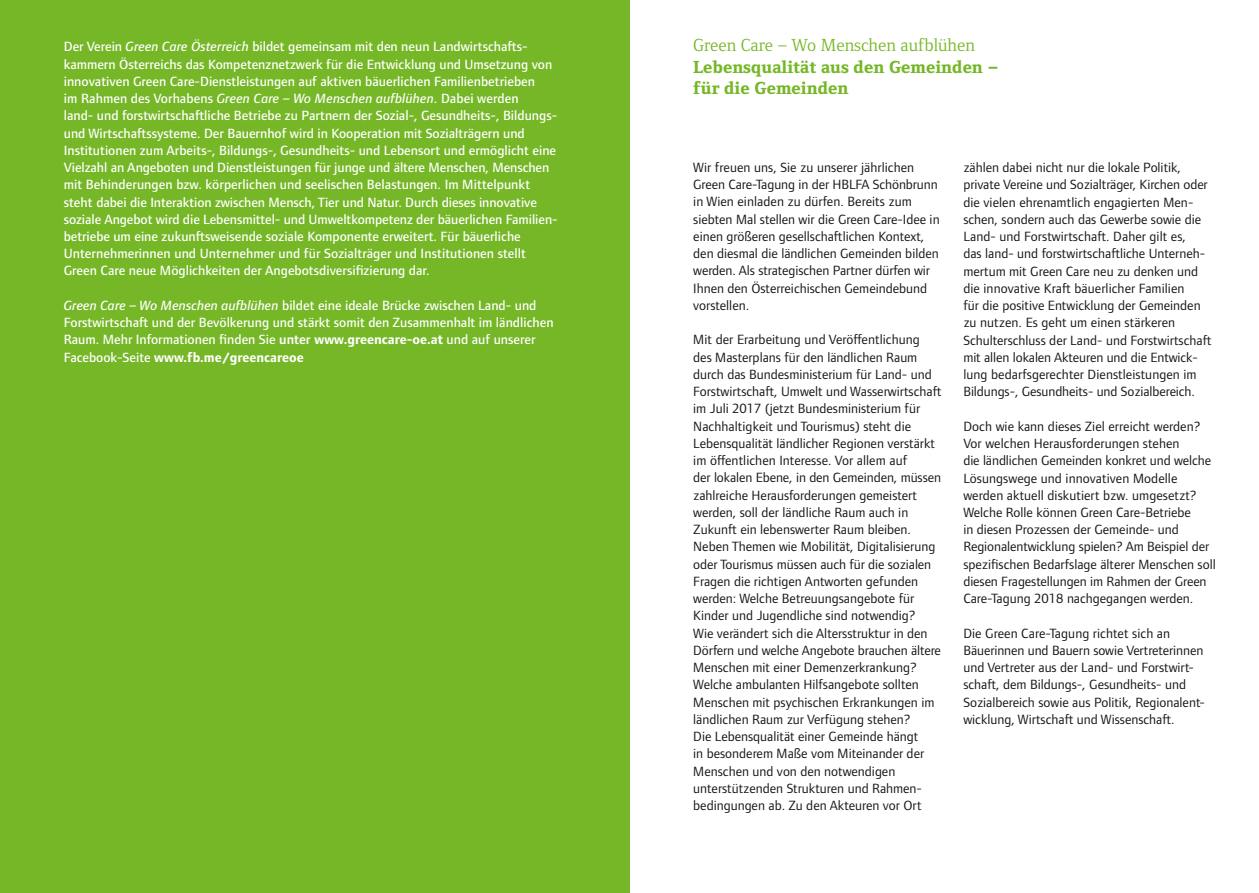
<style>
.page{position:relative;width:1259px;height:893px;background:#fff}
.page>*{position:absolute;margin:0;border:0;box-sizing:border-box;transform-origin:0 0}
.t1{font:800 18px/21.6px "Foundry Form Serif";color:#75b726}
.t2{font:18px "Foundry Form Serif";color:#75b726}
.t3{font:13.8px/17.2px "Foundry Form Sans";color:#181716}
.t4{font:500 13.8px/17.2px "Foundry Form Sans";color:#fff}
.s1{font-family:"Foundry Form Sans Med";font-weight:400;font-style:italic}
.s2{font-weight:600}
.s3{font-weight:700}
</style>
<div class="page">
<div style="left:0;top:0;width:629px;height:893px;background:#75b726"></div>
<p class="t4" style="left:64px;top:38px;width:495px">Der Verein <span class="s1">Green Care Österreich</span> bildet gemeinsam mit den neun Landwirtschafts&shy;kammern Österreichs das Kompetenznetzwerk für die Entwicklung und Umsetzung von innovativen Green Care-Dienstleistungen auf aktiven bäuerlichen Familienbetrieben<br>im Rahmen des Vorhabens <span class="s1">Green Care – Wo Menschen aufblühen</span>. Dabei werden<br>land- und forstwirtschaftliche Betriebe zu Partnern der Sozial-, Gesundheits-, Bildungs&shy;und Wirtschaftssysteme. Der Bauernhof wird in Kooperation mit Sozialträgern und Institutionen zum Arbeits-, Bildungs-, Gesundheits- und Lebensort und ermöglicht eine Vielzahl an Angeboten und Dienstleistungen für junge und ältere Menschen, Menschen mit Behinderungen bzw. körperlichen und seelischen Belastungen. Im Mittelpunkt steht dabei die Interaktion zwischen Mensch, Tier und Natur. Durch dieses innovative soziale Angebot wird die Lebensmittel- und Umweltkompetenz der bäuerlichen Familien&shy;betriebe um eine zukunftsweisende soziale Komponente erweitert. Für bäuerliche Unternehmerinnen und Unternehmer und für Sozialträger und Institutionen stellt Green Care neue Möglichkeiten der Angebotsdiversifizierung dar.</p>
<p class="t4" style="left:64px;top:297px;width:491px"><span class="s1">Green Care – Wo Menschen aufblühen</span> bildet eine ideale Brücke zwischen Land- und Forstwirtschaft und der Bevölkerung und stärkt somit den Zusammenhalt im ländlichen Raum. Mehr Informationen finden Sie <span class="s2">unter</span> <span class="s3">www.greencare-oe.at</span> und auf unserer Facebook-Seite <span class="s3">www.fb.me/greencareoe</span></p>
<h1 class="t2" style="left:693px;top:35px;width:283px">Green Care – Wo Menschen aufblühen</h1>
<h1 class="t1" style="left:693px;top:56px;width:306px">Lebensqualität aus den Gemeinden – für die Gemeinden</h1>
<p class="t3" style="left:693px;top:159px;width:248px">Wir freuen uns, Sie zu unserer jährlichen Green Care-Tagung in der HBLFA Schönbrunn in Wien einladen zu dürfen. Bereits zum siebten Mal stellen wir die Green Care-Idee in einen größeren gesellschaftlichen Kontext, den diesmal die ländlichen Gemeinden bilden werden. Als strategischen Partner dürfen wir Ihnen den Österreichischen Gemeindebund vorstellen.</p>
<p class="t3" style="left:693px;top:331px;width:250px">Mit der Erarbeitung und Veröffentlichung des Masterplans für den ländlichen Raum durch das Bundesministerium für Land- und Forstwirtschaft, Umwelt und Wasserwirtschaft im Juli 2017 (jetzt Bundesministerium für Nachhaltigkeit und Tourismus) steht die Lebensqualität ländlicher Regionen verstärkt im öffentlichen Interesse. Vor allem auf<br>der lokalen Ebene, in den Gemeinden, müssen zahlreiche Herausforderungen gemeistert werden, soll der ländliche Raum auch in Zukunft ein lebenswerter Raum bleiben.<br>Neben Themen wie Mobilität, Digitalisierung oder Tourismus müssen auch für die sozialen Fragen die richtigen Antworten gefunden werden: Welche Betreuungsangebote für Kinder und Jugendliche sind notwendig?<br>Wie verändert sich die Altersstruktur in den Dörfern und welche Angebote brauchen ältere Menschen mit einer Demenzerkrankung?<br>Welche ambulanten Hilfsangebote sollten Menschen mit psychischen Erkrankungen im ländlichen Raum zur Verfügung stehen?<br>Die Lebensqualität einer Gemeinde hängt<br>in besonderem Maße vom Miteinander der Menschen und von den notwendigen unterstützenden Strukturen und Rahmen&shy;bedingungen ab. Zu den Akteuren vor Ort</p>
<p class="t3" style="left:963px;top:159px;width:249px">zählen dabei nicht nur die lokale Politik, private Vereine und Sozialträger, Kirchen oder die vielen ehrenamtlich engagierten Men&shy;schen, sondern auch das Gewerbe sowie die Land- und Forstwirtschaft. Daher gilt es,<br>das land- und forstwirtschaftliche Unterneh&shy;mertum mit Green Care neu zu denken und die innovative Kraft bäuerlicher Familien<br>für die positive Entwicklung der Gemeinden zu nutzen. Es geht um einen stärkeren Schulterschluss der Land- und Forstwirtschaft mit allen lokalen Akteuren und die Entwick&shy;lung bedarfsgerechter Dienstleistungen im Bildungs-, Gesundheits- und Sozialbereich.</p>
<p class="t3" style="left:963px;top:417px;width:254px">Doch wie kann dieses Ziel erreicht werden?<br>Vor welchen Herausforderungen stehen<br>die ländlichen Gemeinden konkret und welche Lösungswege und innovativen Modelle werden aktuell diskutiert bzw. umgesetzt?<br>Welche Rolle können Green Care-Betriebe<br>in diesen Prozessen der Gemeinde- und Regionalentwicklung spielen? Am Beispiel der spezifischen Bedarfslage älterer Menschen soll diesen Fragestellungen im Rahmen der Green Care-Tagung 2018 nachgegangen werden.</p>
<p class="t3" style="left:963px;top:624px;width:243px">Die Green Care-Tagung richtet sich an Bäuerinnen und Bauern sowie Vertreterinnen und Vertreter aus der Land- und Forstwirt&shy;schaft, dem Bildungs-, Gesundheits- und Sozialbereich sowie aus Politik, Regionalent&shy;wicklung, Wirtschaft und Wissenschaft.</p>
</div>
